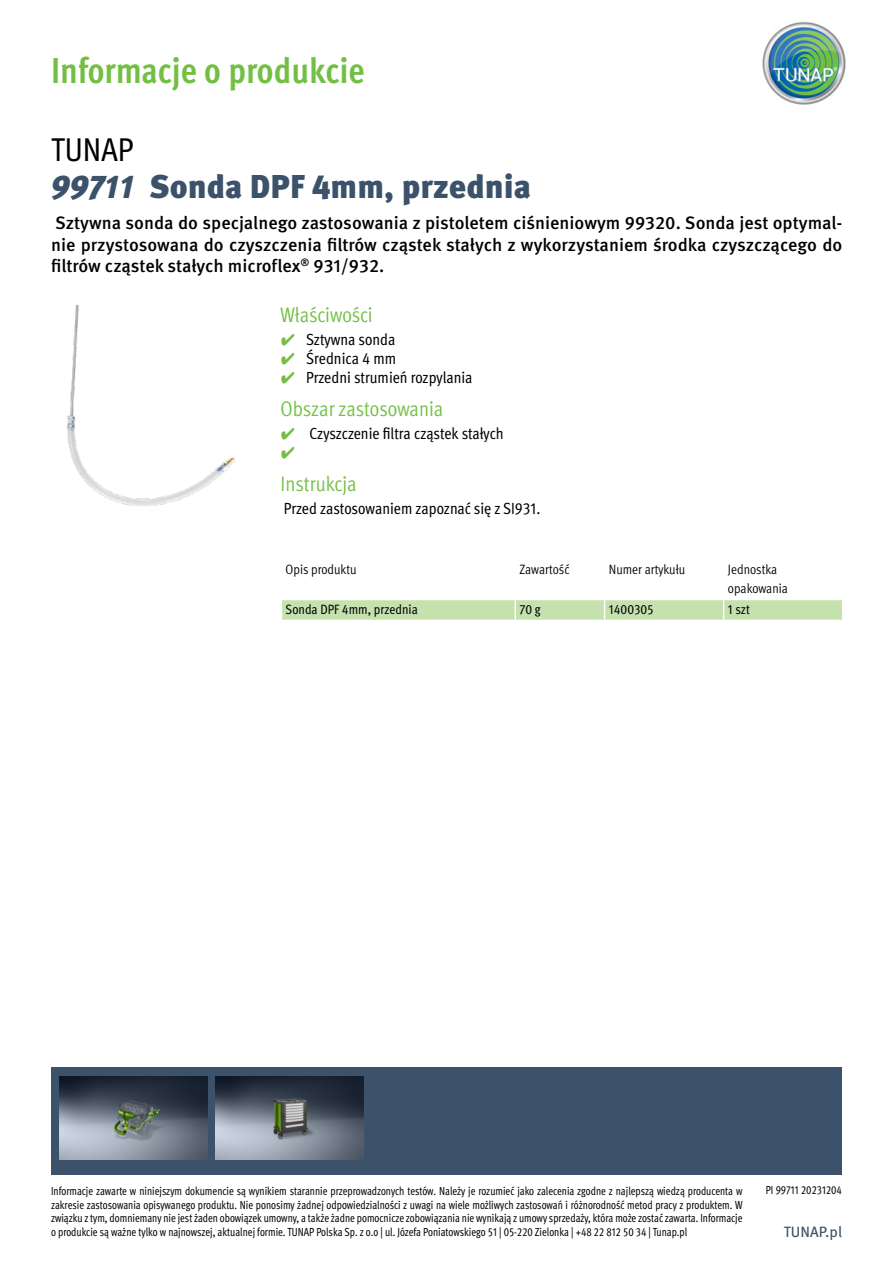
<style>
.page{position:relative;width:893px;height:1263px;background:#fff}
.page>*{position:absolute;margin:0;border:0;box-sizing:border-box;transform-origin:0 0}
.t1{font:700 condensed 36px "Meta Pro";letter-spacing:-.005em;color:#72bf44}
.t2{font:900 33px "Meta Pro";color:#3b526a}
.t3{font:condensed 33px "Meta Pro";color:#000}
.t4{font:condensed 21px "Meta Pro";letter-spacing:-.005em;color:#72bf44}
.t5{font:500 18px/21.6px "Meta Pro";letter-spacing:-.005em;color:#000;text-align:justify}
.t6{font:condensed 16.2px "Meta Pro";color:#000}
.t7{font:16.2px "Wuerth Global";color:#72bf44}
.t8{font:15px "Meta Pro";color:#3b526a}
.t9{font:condensed 13.5px/19.2px "Meta Pro";color:#000}
.t10{font:condensed 13.5px "Meta Pro";color:#000}
.t11{font:condensed 11.7px/13.5px "Meta Pro";color:#000;text-align:justify;scale:.92 1}
.s1{font-style:italic}
.s2{font-family:"Wuerth Global";font-stretch:normal;color:#72bf44}
</style>
<div class="page">
<img style="left:762px;top:21px;width:84px;height:84px">
<div style="left:51px;top:1068px;width:790px;height:107px;background:#3b526a"></div>
<img style="left:59px;top:1076px;width:148px;height:83px">
<img style="left:216px;top:1076px;width:148px;height:83px">
<img style="left:66px;top:305px;width:170px;height:201px">
<svg style="left:281px;top:600px;width:562px;height:20px"></svg>
<h1 class="t1" style="left:51px;top:43px;width:315px">Informacje o produkcie</h1>
<h2 class="t3" style="left:51px;top:125px;width:84px">TUNAP</h2>
<h2 class="t2" style="left:51px;top:161px;width:482px"><span class="s1">99711</span> Sonda DPF 4mm, przednia</h2>
<p class="t5" style="left:51px;top:211px;width:793px">Sztywna sonda do specjalnego zastosowania z pistoletem ciśnieniowym 99320. Sonda jest optymal&shy;nie przystosowana do czyszczenia filtrów cząstek stałych z wykorzystaniem środka czyszczącego do filtrów cząstek stałych microflex<sup>®</sup> 931/932.</p>
<h3 class="t4" style="left:281px;top:299px;width:94px">Właściwości</h3>
<h3 class="t6" style="left:281px;top:327px;width:116px"><span class="s2">✔</span> Sztywna sonda</h3>
<h3 class="t6" style="left:281px;top:346px;width:117px"><span class="s2">✔</span> Średnica 4 mm</h3>
<h3 class="t6" style="left:281px;top:366px;width:193px"><span class="s2">✔</span> Przedni strumień rozpylania</h3>
<h3 class="t4" style="left:281px;top:393px;width:164px">Obszar zastosowania</h3>
<h3 class="t6" style="left:281px;top:421px;width:224px"><span class="s2">✔</span> Czyszczenie filtra cząstek stałych</h3>
<h3 class="t7" style="left:281px;top:443px;width:16px">✔</h3>
<h3 class="t4" style="left:281px;top:468px;width:77px">Instrukcja</h3>
<h3 class="t6" style="left:284px;top:496px;width:258px">Przed zastosowaniem zapoznać się z SI931.</h3>
<p class="t9" style="left:286px;top:559px;width:72px">Opis produktu</p>
<p class="t9" style="left:519px;top:559px;width:52px">Zawartość</p>
<p class="t9" style="left:609px;top:559px;width:78px">Numer artykułu</p>
<p class="t9" style="left:728px;top:559px;width:62px">Jednostka opakowania</p>
<p class="t10" style="left:286px;top:599px;width:134px">Sonda DPF 4mm, przednia</p>
<p class="t10" style="left:519px;top:599px;width:23px">70 g</p>
<p class="t10" style="left:609px;top:599px;width:46px">1400305</p>
<p class="t10" style="left:728px;top:599px;width:23px">1 szt</p>
<p class="t11" style="left:51px;top:1184px;width:753px">Informacje zawarte w niniejszym dokumencie są wynikiem starannie przeprowadzonych testów. Należy je rozumieć jako zalecenia zgodne z najlepszą wiedzą producenta w zakresie zastosowania opisywanego produktu. Nie ponosimy żadnej odpowiedzialności z uwagi na wiele możliwych zastosowań i różnorodność metod pracy z produktem. W związku z tym, domniemany nie jest żaden obowiązek umowny, a także żadne pomocnicze zobowiązania nie wynikają z umowy sprzedaży, która może zostać zawarta. Informacje o produkcie są ważne tylko w najnowszej, aktualnej formie. TUNAP Polska Sp. z o.o | ul. Józefa Poniatowskiego 51 | 05-220 Zielonka | +48 22 812 50 34 | Tunap.pl</p>
<p class="t11" style="left:766px;top:1182px;width:84px">PI 99711 20231204</p>
<p class="t8" style="left:784px;top:1220px;width:60px">TUNAP.pl</p>
</div>
